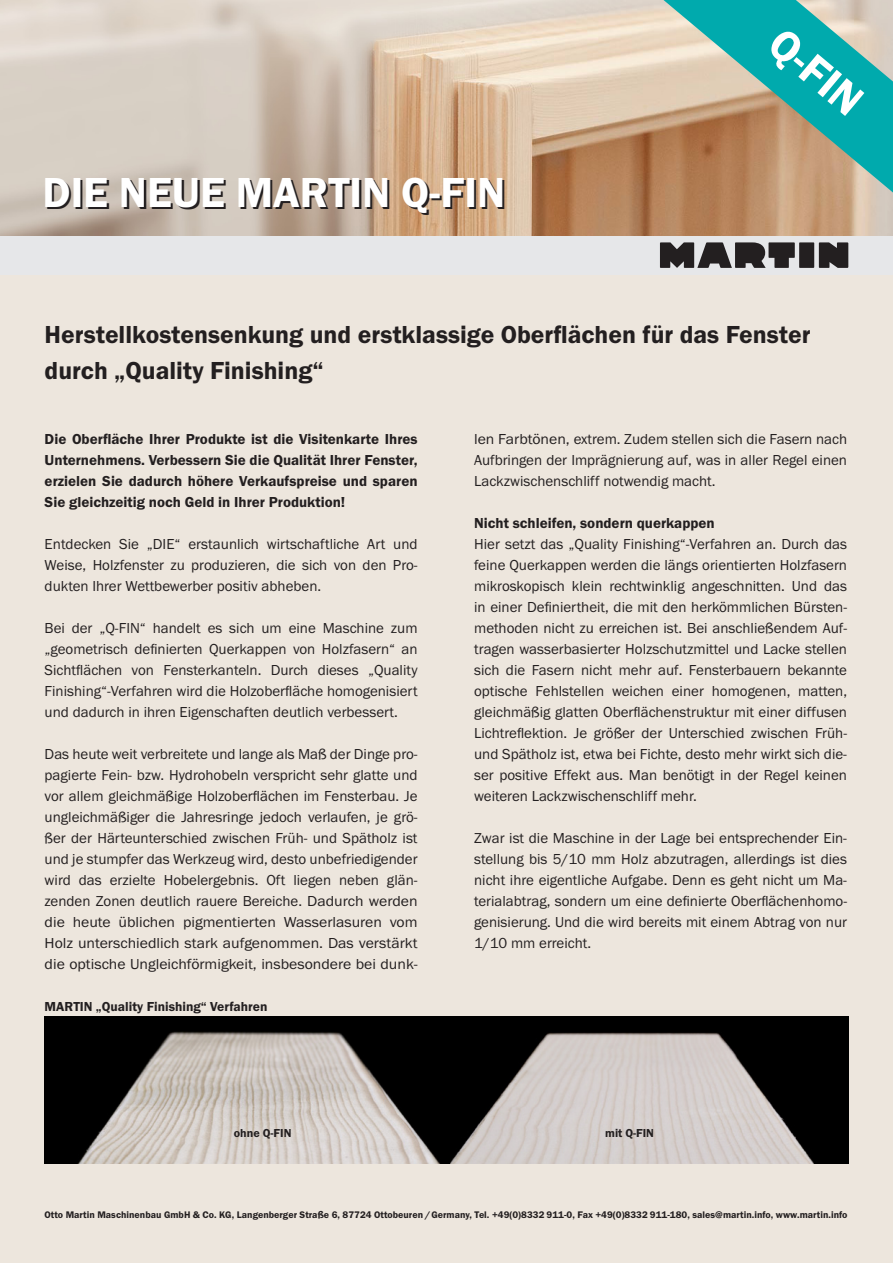
<style>
.page{position:relative;width:893px;height:1263px;background:#fff}
.page>*{position:absolute;margin:0;border:0;box-sizing:border-box;transform-origin:0 0}
.t1{font:45px "Franklin Gothic URW Dem";color:#fff}
.t2{font:43.5px "Franklin Gothic URW Dem";color:#231f20}
.t3{font:25.5px/36px "Franklin Gothic URW Dem";color:#231f20}
.t4{font:15px/21px "Franklin Gothic URW Boo";color:#231f20;text-align:justify}
.t5{font:15px/21px "Franklin Gothic URW Dem";color:#231f20;text-align:justify}
.t6{font:15px/21px "Franklin Gothic URW Boo";color:#231f20;text-align:justify;scale:1.05 1}
.t7{font:13.5px "Franklin Gothic URW Dem";color:#231f20}
.t8{font:12px "Franklin Gothic URW Dem";color:#231f20}
.t9{font:9.9px "Franklin Gothic URW Dem";color:#231f20}
</style>
<div class="page">
<img style="left:0;top:0;width:893px;height:236px">
<div style="left:0;top:261px;width:893px;height:1002px;background:#ede6dd"></div>
<div style="left:0;top:236px;width:893px;height:38px;background:#e6e7e9"></div>
<svg style="left:819px;top:242px;width:29px;height:26px"></svg>
<div style="left:799px;top:242px;width:15px;height:26px;background:#231f20"></div>
<svg style="left:660px;top:242px;width:135px;height:26px"></svg>
<svg style="left:663px;top:0;width:230px;height:193px;background:#78a898"></svg>
<img style="left:45px;top:1016px;width:406px;height:147px">
<img style="left:451px;top:1016px;width:397px;height:147px">
<h2 class="t2" style="left:45px;top:168px;width:464px">DIE NEUE MARTIN Q-FIN</h2>
<h1 class="t1" style="left:792px;top:16px;width:109px;rotate:40deg">Q-FIN</h1>
<h3 class="t3" style="left:45px;top:317px;width:767px">Herstellkostensenkung und erstklassige Oberflächen für das Fenster durch „Quality Finishing“</h3>
<p class="t5" style="left:45px;top:428px;width:374px">Die Oberfläche Ihrer Produkte ist die Visitenkarte Ihres Unternehmens. Verbessern Sie die Qualität Ihrer Fenster, erzielen Sie dadurch höhere Verkaufspreise und sparen Sie gleichzeitig noch Geld in Ihrer Produktion!</p>
<p class="t4" style="left:45px;top:533px;width:374px">Entdecken Sie „DIE“ erstaunlich wirtschaftliche Art und Weise, Holzfenster zu produzieren, die sich von den Pro&shy;dukten Ihrer Wettbewerber positiv abheben.</p>
<p class="t4" style="left:45px;top:617px;width:374px">Bei der „Q-FIN“ handelt es sich um eine Maschine zum „geometrisch definierten Querkappen von Holzfasern“ an Sichtflächen von Fensterkanteln. Durch dieses „Quality Finishing“-Verfahren wird die Holzoberfläche homogenisiert und dadurch in ihren Eigenschaften deutlich verbessert.</p>
<p class="t4" style="left:45px;top:743px;width:374px">Das heute weit verbreitete und lange als Maß der Dinge pro&shy;pagierte Fein- bzw. Hydrohobeln verspricht sehr glatte und vor allem gleichmäßige Holzoberflächen im Fensterbau. Je ungleichmäßiger die Jahresringe jedoch verlaufen, je grö&shy;ßer der Härteunterschied zwischen Früh- und Spätholz ist und je stumpfer das Werkzeug wird, desto unbefriedigender wird das erzielte Hobelergebnis. Oft liegen neben glän&shy;zenden Zonen deutlich rauere Bereiche. Dadurch werden die heute üblichen pigmentierten Wasserlasuren vom Holz unterschiedlich stark aufgenommen. Das verstärkt die optische Ungleichförmigkeit, insbesondere bei dunk-</p>
<p class="t7" style="left:45px;top:998px;width:224px">MARTIN „Quality Finishing“ Verfahren</p>
<p class="t6" style="left:474px;top:428px;width:357px">len Farbtönen, extrem. Zudem stellen sich die Fasern nach Aufbringen der Imprägnierung auf, was in aller Regel einen Lackzwischenschliff notwendig macht.</p>
<p class="t5" style="left:474px;top:512px;width:242px">Nicht schleifen, sondern querkappen</p>
<p class="t4" style="left:474px;top:533px;width:374px">Hier setzt das „Quality Finishing“-Verfahren an. Durch das feine Querkappen werden die längs orientierten Holzfasern mikroskopisch klein rechtwinklig angeschnitten. Und das in einer Definiertheit, die mit den herkömmlichen Bürsten&shy;methoden nicht zu erreichen ist. Bei anschließendem Auf&shy;tragen wasserbasierter Holzschutzmittel und Lacke stellen sich die Fasern nicht mehr auf. Fensterbauern bekannte optische Fehlstellen weichen einer homogenen, matten, gleichmäßig glatten Oberflächenstruktur mit einer diffusen Lichtreflektion. Je größer der Unterschied zwischen Früh&shy;und Spätholz ist, etwa bei Fichte, desto mehr wirkt sich die&shy;ser positive Effekt aus. Man benötigt in der Regel keinen weiteren Lackzwischenschliff mehr.</p>
<p class="t4" style="left:474px;top:827px;width:374px">Zwar ist die Maschine in der Lage bei entsprechender Ein&shy;stellung bis 5/10 mm Holz abzutragen, allerdings ist dies nicht ihre eigentliche Aufgabe. Denn es geht nicht um Ma&shy;terialabtrag, sondern um eine definierte Oberflächenhomo&shy;genisierung. Und die wird bereits mit einem Abtrag von nur 1/10 mm erreicht.</p>
<p class="t8" style="left:234px;top:1125px;width:59px">ohne Q-FIN</p>
<p class="t8" style="left:605px;top:1125px;width:50px">mit Q-FIN</p>
<p class="t9" style="left:45px;top:1209px;width:804px">Otto Martin Maschinenbau GmbH &amp; Co. KG, Langenberger Straße 6, 87724 Ottobeuren /Germany, Tel. +49(0)8332 911-0, Fax +49(0)8332 911-180, sales@martin.info, www.martin.info</p>
</div>
